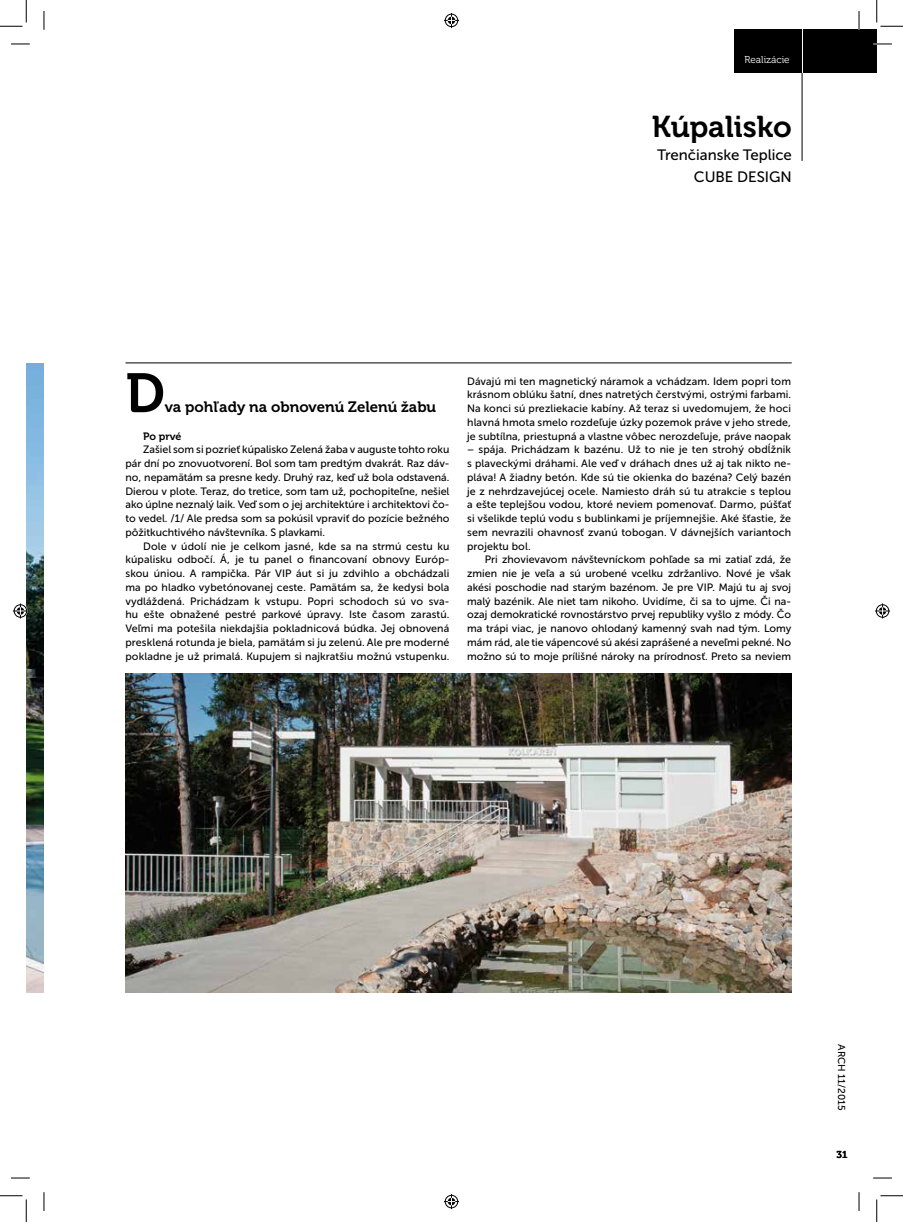
<style>
.page{position:relative;width:903px;height:1222px;background:#fff}
.page>*{position:absolute;margin:0;border:0;box-sizing:border-box;transform-origin:0 0}
.t1{font:55px "Museo 700";color:#000}
.t2{font:30px "Museo 700";color:#000}
.t3{font:15px "Museo 700";color:#000}
.t4{font:15px/22.5px "Museo Sans Cyrl 500";color:#000;text-align:right}
.t5{font:10.62px/13.8px "Museo Sans Cyrl 500";letter-spacing:.01em;color:#000;text-align:justify}
.t6{font:10.62px "Museo 700";letter-spacing:-.005em;color:#000}
.t7{font:10px "Museo Sans Cyrl 500";color:#000}
.t8{font:10px "Museo 300";color:#fff}
.t9{font:10px "Museo 700";color:#000}
</style>
<div class="page">
<div style="left:733px;top:30px;width:144px;height:43px;background:#000"></div>
<hr style="left:802px;top:44px;width:1px;height:117px;background:#000">
<hr style="left:802px;top:26px;width:1px;height:47px;background:#fff">
<hr style="left:125px;top:363px;width:667px;height:1px;background:#000">
<img style="left:125px;top:674px;width:666px;height:318px">
<img style="left:26px;top:363px;width:18px;height:629px">
<svg style="left:11px;top:43px;width:19px;height:2px"></svg>
<svg style="left:873px;top:43px;width:19px;height:2px"></svg>
<svg style="left:11px;top:1177px;width:19px;height:2px"></svg>
<svg style="left:873px;top:1177px;width:19px;height:2px"></svg>
<svg style="left:43px;top:11px;width:2px;height:19px"></svg>
<svg style="left:43px;top:1192px;width:2px;height:19px"></svg>
<svg style="left:858px;top:11px;width:2px;height:19px"></svg>
<svg style="left:858px;top:1192px;width:2px;height:19px"></svg>
<svg style="left:0;top:0;width:27px;height:27px"></svg>
<svg style="left:0;top:1195px;width:27px;height:27px"></svg>
<svg style="left:876px;top:0;width:27px;height:27px"></svg>
<svg style="left:876px;top:1195px;width:27px;height:27px"></svg>
<svg style="left:444px;top:13px;width:15px;height:15px"></svg>
<svg style="left:444px;top:1194px;width:15px;height:15px"></svg>
<svg style="left:13px;top:603px;width:15px;height:15px"></svg>
<svg style="left:875px;top:603px;width:15px;height:15px"></svg>
<p class="t8" style="left:744px;top:54px;width:47px">Realizácie</p>
<h2 class="t2" style="left:652px;top:110px;width:142px">Kúpalisko</h2>
<h3 class="t4" style="left:657px;top:144px;width:136px">Trenčianske Teplice<br>CUBE DESIGN</h3>
<h1 class="t1" style="left:125px;top:363px;width:41px">D</h1>
<h3 class="t3" style="left:165px;top:399px;width:273px">va pohľady na obnovenú Zelenú žabu</h3>
<p class="t6" style="left:143px;top:430px;width:40px">Po prvé</p>
<p class="t5" style="left:125px;top:443px;width:325px;text-indent:18px">Zašiel som si pozrieť kúpalisko Zelená žaba v auguste tohto roku pár dní po znovuotvorení. Bol som tam predtým dvakrát. Raz dáv&shy;no, nepamätám sa presne kedy. Druhý raz, keď už bola odstavená.<br>Dierou v plote. Teraz, do tretice, som tam už, pochopiteľne, nešiel ako úplne neznalý laik. Veď som o jej architektúre i architektovi čo&shy;to vedel. /1/ Ale predsa som sa pokúsil vpraviť do pozície bežného pôžitkuchtivého návštevníka. S plavkami.</p>
<p class="t5" style="left:125px;top:539px;width:325px;text-indent:18px">Dole v údolí nie je celkom jasné, kde sa na strmú cestu ku kúpalisku odbočí. Á, je tu panel o financovaní obnovy Európ&shy;skou úniou. A rampička. Pár VIP áut si ju zdvihlo a obchádzali ma po hladko vybetónovanej ceste. Pamätám sa, že kedysi bola vydláždená. Prichádzam k vstupu. Popri schodoch sú vo sva&shy;hu ešte obnažené pestré parkové úpravy. Iste časom zarastú.<br>Veľmi ma potešila niekdajšia pokladnicová búdka. Jej obnovená presklená rotunda je biela, pamätám si ju zelenú. Ale pre moderné pokladne je už primalá. Kupujem si najkratšiu možnú vstupenku.</p>
<p class="t5" style="left:467px;top:374px;width:325px">Dávajú mi ten magnetický náramok a vchádzam. Idem popri tom krásnom oblúku šatní, dnes natretých čerstvými, ostrými farbami.<br>Na konci sú prezliekacie kabíny. Až teraz si uvedomujem, že hoci hlavná hmota smelo rozdeľuje úzky pozemok práve v jeho strede, je subtílna, priestupná a vlastne vôbec nerozdeľuje, práve naopak</p>
<p class="t5" style="left:467px;top:443px;width:325px">– spája. Prichádzam k bazénu. Už to nie je ten strohý obdĺžnik s plaveckými dráhami. Ale veď v dráhach dnes už aj tak nikto ne&shy;pláva! A žiadny betón. Kde sú tie okienka do bazéna? Celý bazén je z nehrdzavejúcej ocele. Namiesto dráh sú tu atrakcie s teplou a ešte teplejšou vodou, ktoré neviem pomenovať. Darmo, púšťať si všelikde teplú vodu s bublinkami je príjemnejšie. Aké šťastie, že sem nevrazili ohavnosť zvanú tobogan. V dávnejších variantoch projektu bol.</p>
<p class="t5" style="left:467px;top:553px;width:326px;text-indent:18px">Pri zhovievavom návštevníckom pohľade sa mi zatiaľ zdá, že zmien nie je veľa a sú urobené vcelku zdržanlivo. Nové je však akési poschodie nad starým bazénom. Je pre VIP. Majú tu aj svoj malý bazénik. Ale niet tam nikoho. Uvidíme, či sa to ujme. Či na&shy;ozaj demokratické rovnostárstvo prvej republiky vyšlo z módy. Čo ma trápi viac, je nanovo ohlodaný kamenný svah nad tým. Lomy mám rád, ale tie vápencové sú akési zaprášené a neveľmi pekné. No možno sú to moje prílišné nároky na prírodnosť. Preto sa neviem</p>
<p class="t7" style="left:847px;top:1044px;width:68px;rotate:90deg">ARCH 11/2015</p>
<p class="t9" style="left:836px;top:1149px;width:12px">31</p>
</div>
